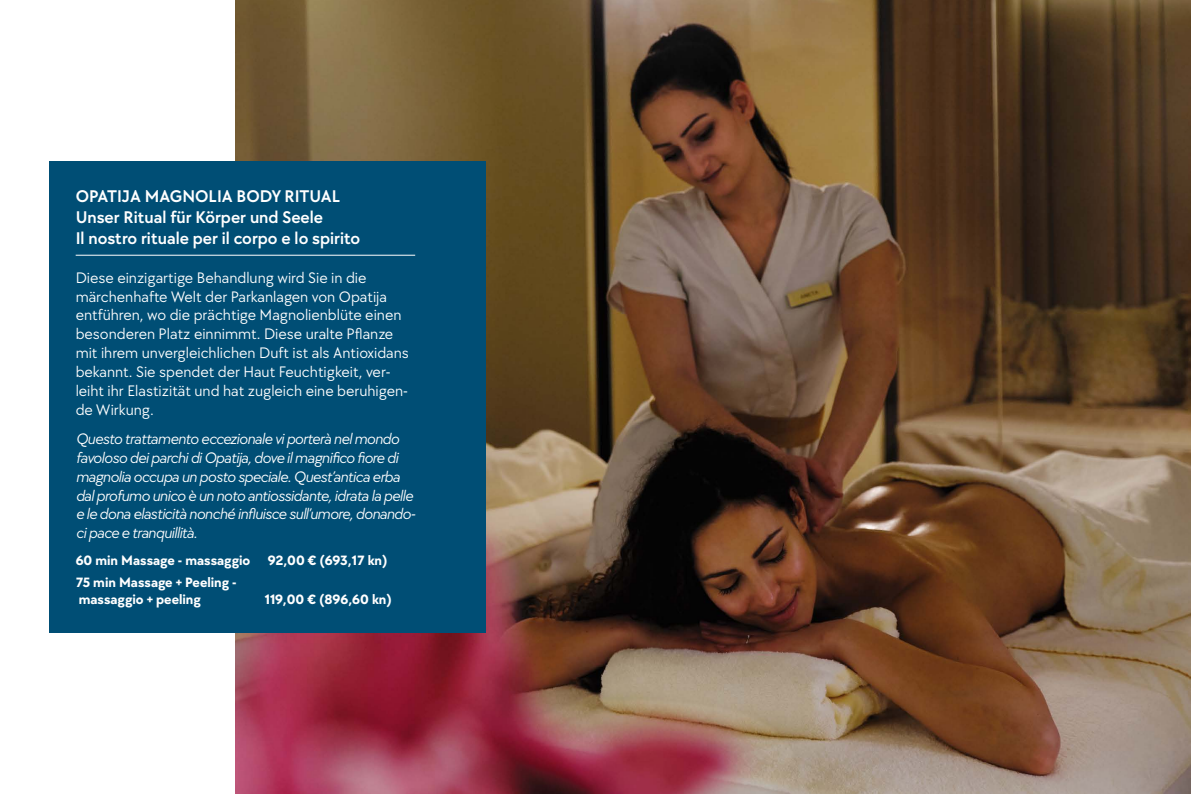
<style>
.page{position:relative;width:1191px;height:794px;background:#fff}
.page>*{position:absolute;margin:0;border:0;box-sizing:border-box;transform-origin:0 0}
.t1{font:600 17.5px/21px "TT Chocolates";color:#fff}
.t2{font:15.75px/18.9px "TT Chocolates";color:#fff}
.t3{font:italic 15.75px/18.9px "TT Chocolates";letter-spacing:-.04em;color:#fff}
.t4{font:700 14px/21.7px "TT Chocolates";color:#fff}
</style>
<div class="page">
<img style="left:236px;top:0;width:955px;height:794px">
<div style="left:50px;top:161px;width:436px;height:471px;background:#004e75"></div>
<hr style="left:76px;top:255px;width:339px;height:1px;background:#fff">
<p class="t1" style="left:76px;top:185px;width:286px">OPATIJA MAGNOLIA BODY RITUAL<br>Unser Ritual für Körper und Seele<br>Il nostro rituale per il corpo e lo spirito</p>
<p class="t2" style="left:76px;top:267px;width:335px">Diese einzigartige Behandlung wird Sie in die märchenhafte Welt der Parkanlagen von Opatija entführen, wo die prächtige Magnolienblüte einen besonderen Platz einnimmt. Diese uralte Pflanze mit ihrem unvergleichlichen Duft ist als Antioxidans bekannt. Sie spendet der Haut Feuchtigkeit, ver&shy;leiht ihr Elastizität und hat zugleich eine beruhigen&shy;de Wirkung.</p>
<p class="t3" style="left:76px;top:428px;width:341px">Questo trattamento eccezionale vi porterà nel mondo favoloso dei parchi di Opatija, dove il magnifico fiore di magnolia occupa un posto speciale. Quest’antica erba dal profumo unico è un noto antiossidante, idrata la pelle e le dona elasticità nonché influisce sull’umore, donando&shy;ci pace e tranquillità.</p>
<p class="t4" style="left:76px;top:549px;width:313px">60 min Massage - massaggio 92,00 € (693,17 kn)<br>75 min Massage + Peeling -</p>
<p class="t4" style="left:79px;top:587px;width:124px">massaggio + peeling</p>
<p class="t4" style="left:265px;top:587px;width:129px">119,00 € (896,60 kn)</p>
</div>
